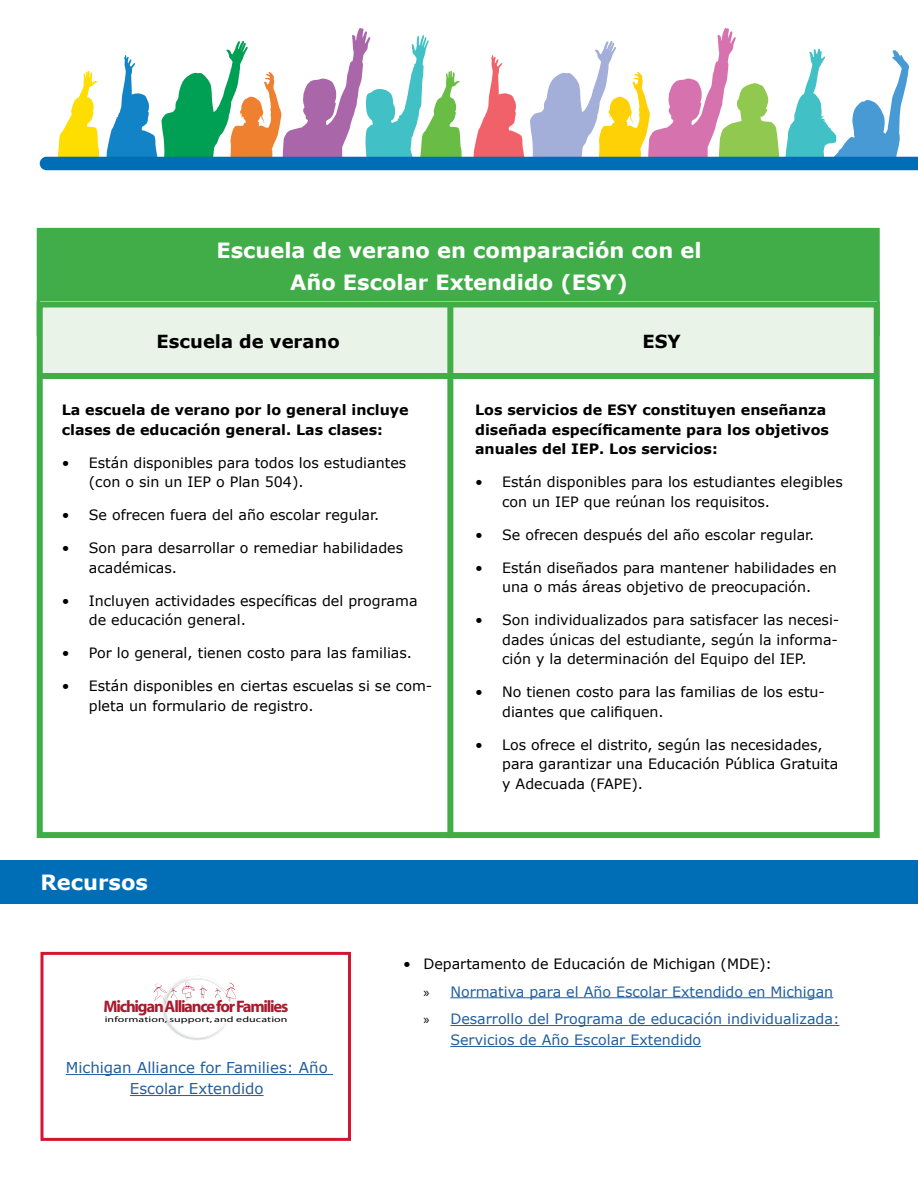
<style>
.page{position:relative;width:918px;height:1188px;background:#fff}
.page>*{position:absolute;margin:0;border:0;box-sizing:border-box;transform-origin:0 0}
.t1{font:700 21px/31.5px "Verdana";color:#fff;text-align:center}
.t2{font:700 18px "Verdana";color:#000}
.t3{font:700 16.65px "Myriad";letter-spacing:-.075em;color:#a91a2d}
.t4{font:15px/21px "Verdana";color:#215e9e;text-align:center}
.t5{font:14.25px/19.5px "Verdana";color:#000}
.t6{font:700 14.25px/19.5px "Verdana";color:#000}
.t7{font:14.25px/27.8px "Verdana";color:#215e9e}
.t8{font:7.95px "Myriad";letter-spacing:.01em;color:#010101;scale:1.5 1}
.s1{color:#000}
.s2{font-family:"Myriad Pro";color:#000}
</style>
<div class="page">
<svg style="left:40px;top:28px;width:878px;height:142px"></svg>
<div style="left:37px;top:228px;width:843px;height:108px;background:#41ad49"></div>
<svg style="left:153px;top:976px;width:83px;height:64px"></svg>
<div style="left:40px;top:952px;width:311px;height:189px;border:3px solid #d21531"></div>
<div style="left:0;top:860px;width:918px;height:44px;background:#006eb7"></div>
<hr style="left:66px;top:1074px;width:267px;height:1px;background:#215e9e">
<hr style="left:130px;top:1095px;width:134px;height:1px;background:#215e9e">
<hr style="left:450px;top:997px;width:383px;height:1px;background:#215e9e">
<hr style="left:450px;top:1025px;width:389px;height:1px;background:#215e9e">
<hr style="left:450px;top:1046px;width:251px;height:1px;background:#215e9e">
<div style="left:40px;top:302px;width:838px;height:74px;background:#eaf3e7"></div>
<div style="left:37px;top:302px;width:843px;height:536px;border:6px solid #41ad49"></div>
<div style="left:447px;top:304px;width:6px;height:534px;background:#41ad49"></div>
<div style="left:41px;top:373px;width:837px;height:6px;background:#41ad49"></div>
<h1 class="t1" style="left:216px;top:235px;width:487px">Escuela de verano en comparación con el<br>Año Escolar Extendido (ESY)</h1>
<p class="t2" style="left:157px;top:329px;width:185px">Escuela de verano</p>
<p class="t6" style="left:62px;top:400px;width:348px">La escuela de verano por lo general incluye clases de educación general. Las clases:</p>
<p class="t5" style="left:89px;top:453px;width:319px;text-indent:-27px">• Están disponibles para todos los estudiantes (con o sin un IEP o Plan 504).</p>
<p class="t5" style="left:62px;top:505px;width:319px">• Se ofrecen fuera del año escolar regular.</p>
<p class="t5" style="left:89px;top:538px;width:316px;text-indent:-27px">• Son para desarrollar o remediar habilidades académicas.</p>
<p class="t5" style="left:89px;top:591px;width:330px;text-indent:-27px">• Incluyen actividades específicas del programa de educación general.</p>
<p class="t5" style="left:62px;top:643px;width:352px">• Por lo general, tienen costo para las familias.</p>
<p class="t5" style="left:89px;top:676px;width:345px;text-indent:-27px">• Están disponibles en ciertas escuelas si se com&shy;pleta un formulario de registro.</p>
<h1 class="t1" style="left:40px;top:866px;width:109px">Recursos</h1>
<p class="t2" style="left:642px;top:329px;width:40px">ESY</p>
<p class="t6" style="left:475px;top:400px;width:355px">Los servicios de ESY constituyen enseñanza diseñada específicamente para los objetivos anuales del IEP. Los servicios:</p>
<p class="t5" style="left:502px;top:472px;width:342px;text-indent:-27px">• Están disponibles para los estudiantes elegibles con un IEP que reúnan los requisitos.</p>
<p class="t5" style="left:475px;top:525px;width:341px">• Se ofrecen después del año escolar regular.</p>
<p class="t5" style="left:475px;top:558px;width:363px;text-align:center">• Están diseñados para mantener habilidades en una o más áreas objetivo de preocupación.</p>
<p class="t5" style="left:502px;top:610px;width:339px;text-align:justify;text-indent:-27px">• Son individualizados para satisfacer las necesi&shy;dades únicas del estudiante, según la informa&shy;ción y la determinación del Equipo del IEP.</p>
<p class="t5" style="left:502px;top:682px;width:324px;text-indent:-27px">• No tienen costo para las familias de los estu&shy;diantes que califiquen.</p>
<p class="t5" style="left:502px;top:735px;width:338px;text-indent:-27px">• Los ofrece el distrito, según las necesidades, para garantizar una Educación Pública Gratuita y Adecuada (FAPE).</p>
<p class="t3" style="left:104px;top:998px;width:186px">Michigan Alliance for Families</p>
<p class="t8" style="left:105px;top:1015px;width:123px">information, support, and education</p>
<p class="t4" style="left:66px;top:1057px;width:264px">Michigan Alliance for Families: Año<br>Escolar Extendido</p>
<p class="t7" style="left:423px;top:950px;width:418px;text-indent:-20px"><span class="s1">• Departamento de Educación de Michigan (MDE):<br></span><span class="s2">»</span> Normativa para el Año Escolar Extendido en Michigan <span class="s2">»</span> Desarrollo del Programa de educación individualizada:</p>
<p class="t7" style="left:450px;top:1026px;width:252px">Servicios de Año Escolar Extendido</p>
</div>
